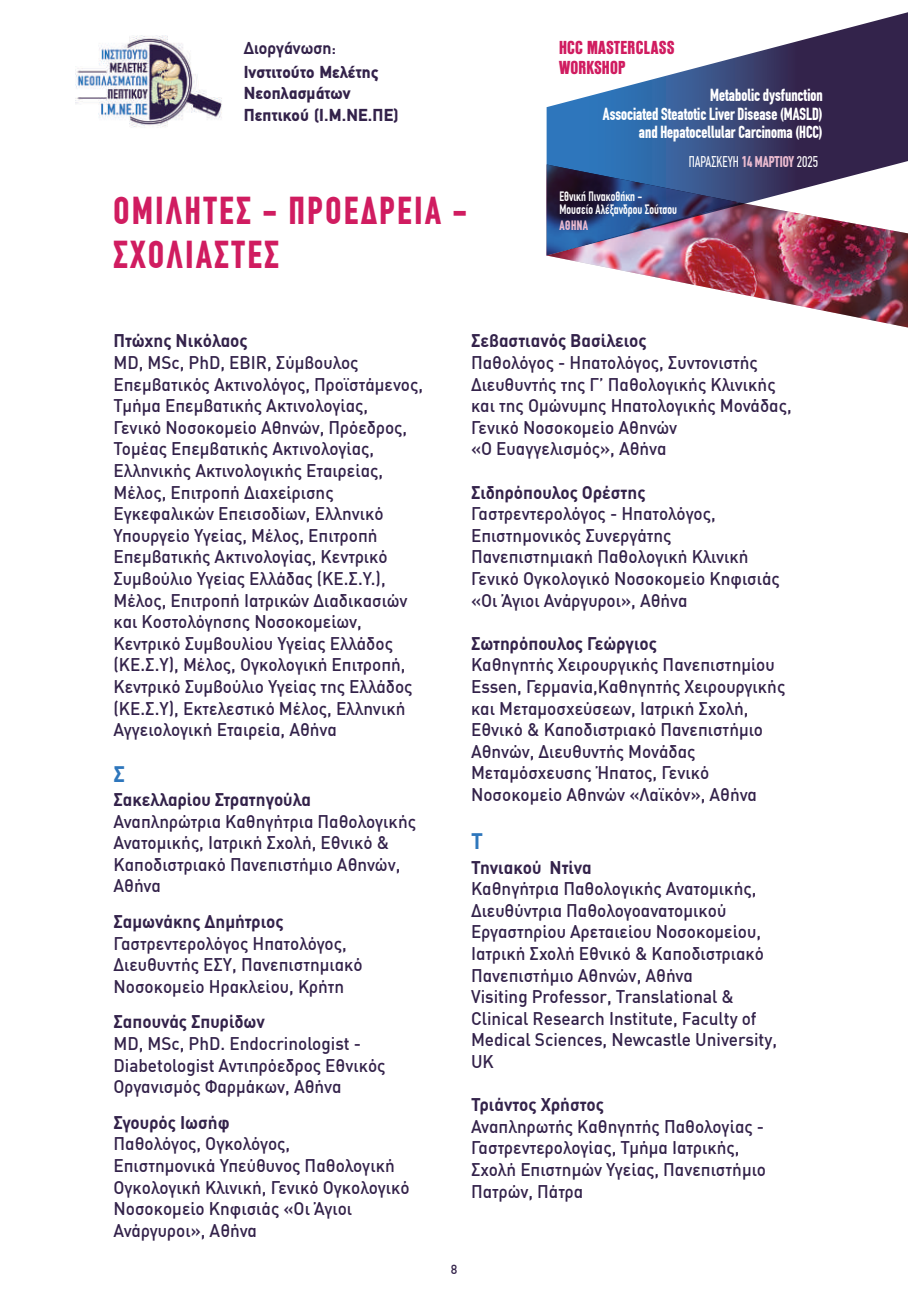
<style>
.page{position:relative;width:908px;height:1304px;background:#fff}
.page>*{position:absolute;margin:0;border:0;box-sizing:border-box;transform-origin:0 0}
.t1{font:700 condensed 38px/44px "CF Din";letter-spacing:.07em;color:#d01c60}
.t2{font:700 22px "DIN Greek";color:#2e76bc;scale:.95 1}
.t3{font:500 18px/21.6px "DIN Greek";color:#33224a;scale:.95 1}
.t4{font:700 18px "DIN Greek";color:#33224a;scale:.95 1}
.t5{font:800 17.6px/19.2px "PF Fusion Sans";letter-spacing:.01em;color:#d01c60}
.t6{font:900 17.4px/20.8px "PF Din Text";letter-spacing:.01em;color:#33224a}
.t7{font:700 17.4px "PF Din Text";letter-spacing:.01em;color:#33224a}
.t8{font:700 condensed 17.2px/19px "CF Din";color:#fff;text-align:right;scale:.95 1}
.t9{font:condensed 15.2px "CF Din";color:#fff;scale:.95 1}
.t10{font:condensed 13.4px/12.8px "CF Din";color:#fff;scale:.95 1}
.t11{font:700 condensed 13.4px "CF Din";letter-spacing:.04em;color:#ebbbcf;scale:.95 1}
.t12{font:500 13px "DIN Greek";color:#33224a;scale:.95 1}
.s1{font-weight:700;color:#ebbbcf}
</style>
<div class="page">
<img style="left:75px;top:36px;width:147px;height:92px">
<img style="left:549px;top:255px;width:358px;height:73px">
<img style="left:546px;top:12px;width:361px;height:243px">
<p class="t7" style="left:243px;top:38px;width:94px">Διοργάνωση:</p>
<p class="t6" style="left:243px;top:61px;width:136px">Ινστιτούτο Μελέτης<br>Νεοπλασμάτων</p>
<p class="t6" style="left:243px;top:105px;width:156px">Πεπτικού (Ι.Μ.ΝΕ.ΠΕ)</p>
<h1 class="t1" style="left:113px;top:189px;width:355px">ΟΜΙΛΗΤΈΣ - ΠΡΟΕΔΡΕΊΑ -<br>ΣΧΟΛΙΑΣΤΈΣ</h1>
<p class="t5" style="left:559px;top:38px;width:117px">HCC MASTERCLASS<br>WORKSHOP</p>
<p class="t8" style="left:602px;top:86px;width:233px">Metabolic dysfunction<br>Associated Steatotic Liver Disease (MASLD) and Hepatocellular Carcinoma (HCC)</p>
<p class="t9" style="left:688px;top:153px;width:138px">ΠΑΡΑΣΚΕΥΉ <span class="s1">14 ΜΑΡΤΊΟΥ</span> 2025</p>
<p class="t10" style="left:559px;top:191px;width:125px">Εθνική Πινακοθήκη -<br>Μουσείο Αλέξανδρου Σούτσου</p>
<p class="t11" style="left:559px;top:218px;width:32px">ΑΘΉΝΑ</p>
<p class="t4" style="left:113px;top:330px;width:143px">Πτώχης Νικόλαος</p>
<p class="t3" style="left:113px;top:352px;width:327px">MD, MSc, PhD, EBIR, Σύμβουλος Επεμβατικός Ακτινολόγος, Προϊστάμενος, Τμήμα Επεμβατικής Ακτινολογίας,<br>Γενικό Νοσοκομείο Αθηνών, Πρόεδρος, Τομέας Επεμβατικής Ακτινολογίας, Ελληνικής Ακτινολογικής Εταιρείας, Μέλος, Επιτροπή Διαχείρισης Εγκεφαλικών Επεισοδίων, Ελληνικό Υπουργείο Υγείας, Μέλος, Επιτροπή Επεμβατικής Ακτινολογίας, Κεντρικό Συμβούλιο Υγείας Ελλάδας (ΚΕ.Σ.Υ.), Μέλος, Επιτροπή Ιατρικών Διαδικασιών και Κοστολόγησης Νοσοκομείων, Κεντρικό Συμβουλίου Υγείας Ελλάδος (ΚΕ.Σ.Υ), Μέλος, Ογκολογική Επιτροπή, Κεντρικό Συμβούλιο Υγείας της Ελλάδος (ΚΕ.Σ.Υ), Εκτελεστικό Μέλος, Ελληνική Αγγειολογική Εταιρεία, Αθήνα</p>
<p class="t2" style="left:113px;top:761px;width:14px">Σ</p>
<p class="t4" style="left:113px;top:789px;width:209px">Σακελλαρίου Στρατηγούλα</p>
<p class="t3" style="left:113px;top:810px;width:320px">Αναπληρώτρια Καθηγήτρια Παθολογικής<br>Ανατομικής, Ιατρική Σχολή, Εθνικό &amp;<br>Καποδιστριακό Πανεπιστήμιο Αθηνών,<br>Αθήνα</p>
<p class="t4" style="left:113px;top:911px;width:180px">Σαμωνάκης Δημήτριος</p>
<p class="t3" style="left:113px;top:932px;width:264px">Γαστρεντερολόγος Ηπατολόγος,<br>Διευθυντής ΕΣΥ, Πανεπιστημιακό<br>Νοσοκομείο Ηρακλείου, Κρήτη</p>
<p class="t4" style="left:113px;top:1011px;width:161px">Σαπουνάς Σπυρίδων</p>
<p class="t3" style="left:113px;top:1033px;width:288px">MD, MSc, PhD. Endocrinologist -<br>Diabetologist Αντιπρόεδρος Εθνικός<br>Οργανισμός Φαρμάκων, Αθήνα</p>
<p class="t4" style="left:113px;top:1112px;width:124px">Σγουρός Ιωσήφ</p>
<p class="t3" style="left:113px;top:1133px;width:313px">Παθολόγος, Ογκολόγος,<br>Επιστημονικά Υπεύθυνος Παθολογική<br>Ογκολογική Κλινική, Γενικό Ογκολογικό<br>Νοσοκομείο Κηφισιάς «Οι Άγιοι<br>Ανάργυροι», Αθήνα</p>
<p class="t4" style="left:471px;top:330px;width:186px">Σεβαστιανός Βασίλειος</p>
<p class="t3" style="left:471px;top:352px;width:339px">Παθολόγος - Ηπατολόγος, Συντονιστής Διευθυντής της Γ’ Παθολογικής Κλινικής και της Ομώνυμης Ηπατολογικής Μονάδας, Γενικό Νοσοκομείο Αθηνών<br>«Ο Ευαγγελισμός», Αθήνα</p>
<p class="t4" style="left:471px;top:482px;width:185px">Σιδηρόπουλος Ορέστης</p>
<p class="t3" style="left:471px;top:503px;width:326px">Γαστρεντερολόγος - Ηπατολόγος, Επιστημονικός Συνεργάτης Πανεπιστημιακή Παθολογική Κλινική Γενικό Ογκολογικό Νοσοκομείο Κηφισιάς «Οι Άγιοι Ανάργυροι», Αθήνα</p>
<p class="t4" style="left:471px;top:633px;width:197px">Σωτηρόπουλος Γεώργιος</p>
<p class="t3" style="left:471px;top:654px;width:332px">Καθηγητής Χειρουργικής Πανεπιστημίου Essen, Γερμανία,Καθηγητής Χειρουργικής και Μεταμοσχεύσεων, Ιατρική Σχολή, Εθνικό &amp; Καποδιστριακό Πανεπιστήμιο Αθηνών, Διευθυντής Μονάδας Μεταμόσχευσης Ήπατος, Γενικό Νοσοκομείο Αθηνών «Λαϊκόν», Αθήνα</p>
<p class="t2" style="left:471px;top:828px;width:14px">Τ</p>
<p class="t4" style="left:471px;top:856px;width:128px">Τηνιακού Ντίνα</p>
<p class="t3" style="left:471px;top:878px;width:323px">Καθηγήτρια Παθολογικής Ανατομικής, Διευθύντρια Παθολογοανατομικού Εργαστηρίου Αρεταιείου Νοσοκομείου, Ιατρική Σχολή Εθνικό &amp; Καποδιστριακό Πανεπιστήμιο Αθηνών, Αθήνα<br>Visiting Professor, Translational &amp; Clinical Research Institute, Faculty of Medical Sciences, Newcastle University, UK</p>
<p class="t4" style="left:471px;top:1094px;width:141px">Τριάντος Χρήστος</p>
<p class="t3" style="left:471px;top:1115px;width:312px">Αναπληρωτής Καθηγητής Παθολογίας -<br>Γαστρεντερολογίας, Τμήμα Ιατρικής,<br>Σχολή Επιστημών Υγείας, Πανεπιστήμιο<br>Πατρών, Πάτρα</p>
<p class="t12" style="left:450px;top:1261px;width:8px">8</p>
</div>
